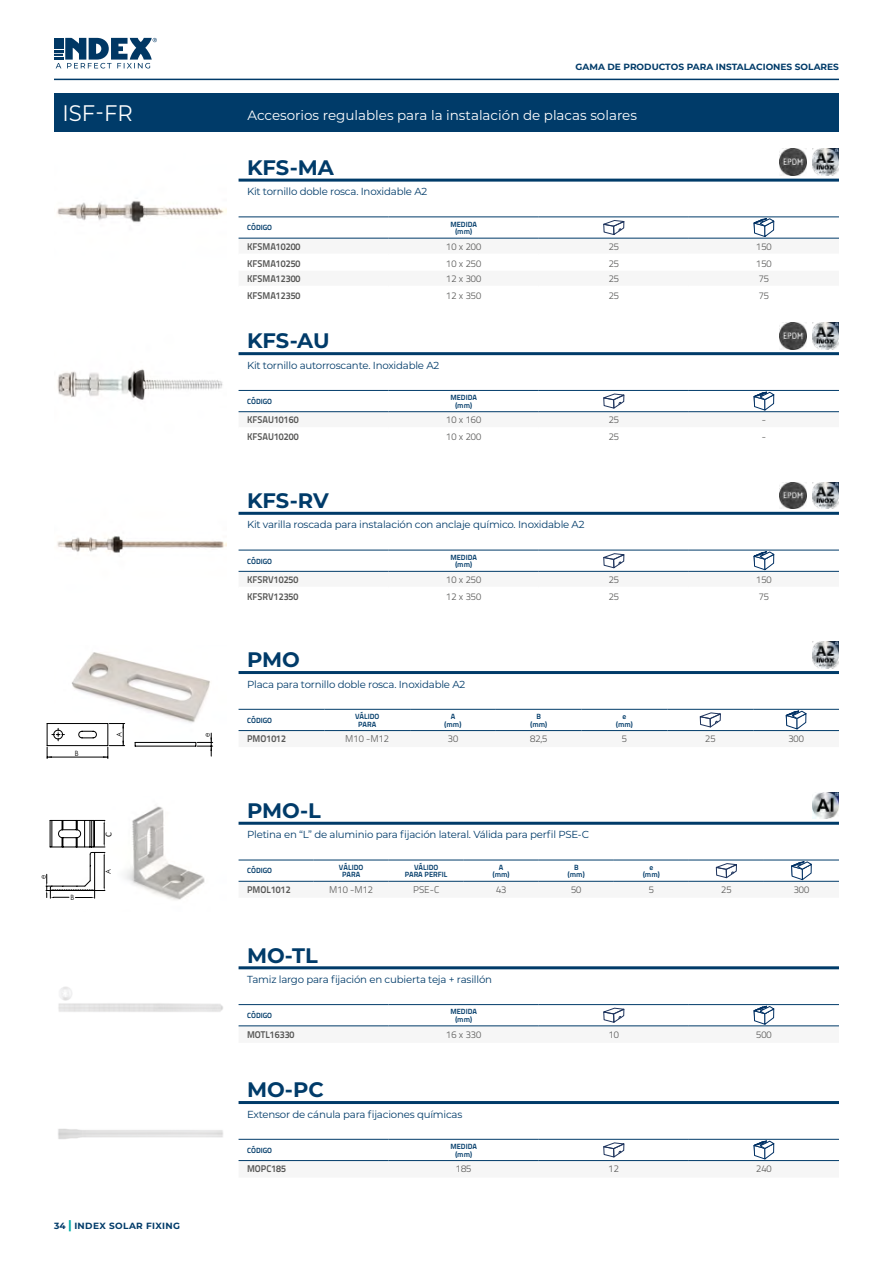
<style>
.page{position:relative;width:893px;height:1263px;background:#fff}
.page>*{position:absolute;margin:0;border:0;box-sizing:border-box;transform-origin:0 0}
.t1{font:22.5px "Montserrat";color:#fff;scale:.94 1}
.t2{font:700 21px "Montserrat";color:#003b69}
.t3{font:13.5px "Montserrat";color:#fff}
.t4{font:10.2px "Montserrat";letter-spacing:-.02em;color:#003b69}
.t5{font:9.75px "Titillium Text 22 L 250 wt";color:#575756}
.t6{font:9.75px "Titillium Text 22 L 800 wt";color:#575756;scale:.95 1}
.t7{font:700 9px "Montserrat";color:#003b69}
.t8{font:700 9px "Montserrat";letter-spacing:.04em;color:#003b69}
.t9{font:9px "Calibri";color:#000}
.t10{font:7.5px/7.5px "Titillium Text 22 L 800 wt";color:#003b69;text-align:center}
.t11{font:7.35px "Century Gothic";color:#000;scale:.91 1}
.s1{font-size:12px;color:#00aca9}
</style>
<div class="page">
<svg style="left:54px;top:38px;width:103px;height:30px"></svg>
<div style="left:54px;top:94px;width:785px;height:38px;background:#003b69"></div>
<hr style="left:54px;top:79px;width:785px;height:1px;background:#003b69">
<img style="left:57px;top:198px;width:170px;height:25px">
<hr style="left:239px;top:216px;width:150px;height:1px;background:#003b69">
<hr style="left:389px;top:216px;width:150px;height:1px;background:#003b69">
<hr style="left:539px;top:216px;width:150px;height:1px;background:#003b69">
<hr style="left:689px;top:216px;width:150px;height:1px;background:#003b69">
<svg style="left:239px;top:217px;width:600px;height:22px"></svg>
<hr style="left:239px;top:179px;width:600px;height:3px;background:#003b69">
<img style="left:812px;top:149px;width:27px;height:27px">
<img style="left:780px;top:149px;width:26px;height:27px">
<img style="left:57px;top:369px;width:166px;height:31px">
<hr style="left:239px;top:390px;width:150px;height:1px;background:#003b69">
<hr style="left:389px;top:390px;width:150px;height:1px;background:#003b69">
<hr style="left:539px;top:390px;width:150px;height:1px;background:#003b69">
<hr style="left:689px;top:390px;width:150px;height:1px;background:#003b69">
<svg style="left:239px;top:392px;width:600px;height:21px"></svg>
<hr style="left:239px;top:352px;width:600px;height:3px;background:#003b69">
<img style="left:812px;top:322px;width:27px;height:27px">
<img style="left:780px;top:322px;width:26px;height:27px">
<img style="left:57px;top:536px;width:170px;height:17px">
<svg style="left:239px;top:550px;width:600px;height:22px"></svg>
<hr style="left:239px;top:512px;width:600px;height:3px;background:#003b69">
<img style="left:812px;top:482px;width:27px;height:27px">
<img style="left:780px;top:482px;width:26px;height:27px">
<img style="left:812px;top:642px;width:27px;height:26px">
<img style="left:71px;top:652px;width:143px;height:93px">
<svg style="left:239px;top:709px;width:600px;height:23px"></svg>
<hr style="left:239px;top:671px;width:600px;height:3px;background:#003b69">
<svg style="left:46px;top:723px;width:79px;height:35px"></svg>
<hr style="left:135px;top:746px;width:61px;height:1px;background:#000">
<hr style="left:135px;top:742px;width:61px;height:1px;background:#000">
<svg style="left:195px;top:733px;width:18px;height:23px"></svg>
<img style="left:58px;top:986px;width:165px;height:26px">
<hr style="left:239px;top:1004px;width:150px;height:1px;background:#003b69">
<hr style="left:389px;top:1004px;width:150px;height:1px;background:#003b69">
<hr style="left:539px;top:1004px;width:150px;height:1px;background:#003b69">
<hr style="left:689px;top:1004px;width:150px;height:1px;background:#003b69">
<svg style="left:239px;top:1005px;width:600px;height:22px"></svg>
<hr style="left:239px;top:966px;width:600px;height:3px;background:#003b69">
<img style="left:58px;top:1129px;width:165px;height:10px">
<svg style="left:239px;top:1139px;width:600px;height:23px"></svg>
<hr style="left:239px;top:1101px;width:600px;height:3px;background:#003b69">
<img style="left:71px;top:806px;width:134px;height:94px">
<hr style="left:239px;top:860px;width:75px;height:1px;background:#003b69">
<hr style="left:314px;top:860px;width:75px;height:1px;background:#003b69">
<hr style="left:389px;top:860px;width:75px;height:1px;background:#003b69">
<hr style="left:464px;top:860px;width:75px;height:1px;background:#003b69">
<hr style="left:539px;top:860px;width:75px;height:1px;background:#003b69">
<hr style="left:614px;top:860px;width:75px;height:1px;background:#003b69">
<hr style="left:689px;top:860px;width:75px;height:1px;background:#003b69">
<hr style="left:764px;top:860px;width:75px;height:1px;background:#003b69">
<svg style="left:239px;top:861px;width:600px;height:21px"></svg>
<hr style="left:239px;top:822px;width:600px;height:3px;background:#003b69">
<img style="left:812px;top:792px;width:27px;height:27px">
<svg style="left:46px;top:820px;width:59px;height:78px"></svg>
<p class="t7" style="left:576px;top:60px;width:265px">GAMA DE PRODUCTOS PARA INSTALACIONES SOLARES</p>
<h1 class="t1" style="left:63px;top:97px;width:76px">ISF-FR</h1>
<h3 class="t3" style="left:247px;top:105px;width:391px">Accesorios regulables para la instalación de placas solares</h3>
<h2 class="t2" style="left:247px;top:152px;width:88px">KFS-MA</h2>
<p class="t4" style="left:247px;top:184px;width:182px">Kit tornillo doble rosca. Inoxidable A2</p>
<p class="t10" style="left:247px;top:223px;width:27px">CÓDIGO</p>
<p class="t10" style="left:450px;top:220px;width:28px">MEDIDA (mm)</p>
<p class="t6" style="left:247px;top:239px;width:58px">KFSMA10200</p>
<p class="t5" style="left:446px;top:239px;width:36px">10 x 200</p>
<p class="t5" style="left:609px;top:239px;width:12px">25</p>
<p class="t5" style="left:756px;top:239px;width:17px">150</p>
<p class="t6" style="left:247px;top:256px;width:58px">KFSMA10250</p>
<p class="t5" style="left:446px;top:256px;width:36px">10 x 250</p>
<p class="t5" style="left:609px;top:256px;width:12px">25</p>
<p class="t5" style="left:756px;top:256px;width:17px">150</p>
<p class="t6" style="left:247px;top:271px;width:58px">KFSMA12300</p>
<p class="t5" style="left:446px;top:271px;width:36px">12 x 300</p>
<p class="t5" style="left:609px;top:271px;width:12px">25</p>
<p class="t5" style="left:759px;top:271px;width:12px">75</p>
<p class="t6" style="left:247px;top:288px;width:58px">KFSMA12350</p>
<p class="t5" style="left:446px;top:288px;width:36px">12 x 350</p>
<p class="t5" style="left:609px;top:288px;width:12px">25</p>
<p class="t5" style="left:759px;top:288px;width:12px">75</p>
<h2 class="t2" style="left:247px;top:326px;width:84px">KFS-AU</h2>
<p class="t4" style="left:247px;top:358px;width:194px">Kit tornillo autorroscante. Inoxidable A2</p>
<p class="t10" style="left:247px;top:397px;width:27px">CÓDIGO</p>
<p class="t10" style="left:450px;top:393px;width:28px">MEDIDA (mm)</p>
<p class="t6" style="left:247px;top:412px;width:56px">KFSAU10160</p>
<p class="t5" style="left:446px;top:413px;width:36px">10 x 160</p>
<p class="t5" style="left:609px;top:413px;width:12px">25</p>
<p class="t5" style="left:762px;top:413px;width:6px">-</p>
<p class="t6" style="left:247px;top:429px;width:56px">KFSAU10200</p>
<p class="t5" style="left:446px;top:429px;width:36px">10 x 200</p>
<p class="t5" style="left:609px;top:429px;width:12px">25</p>
<p class="t5" style="left:762px;top:429px;width:6px">-</p>
<h2 class="t2" style="left:247px;top:485px;width:83px">KFS-RV</h2>
<p class="t4" style="left:247px;top:518px;width:339px">Kit varilla roscada para instalación con anclaje químico. Inoxidable A2</p>
<p class="t10" style="left:247px;top:557px;width:27px">CÓDIGO</p>
<p class="t10" style="left:450px;top:553px;width:28px">MEDIDA (mm)</p>
<p class="t6" style="left:247px;top:572px;width:56px">KFSRV10250</p>
<p class="t5" style="left:446px;top:572px;width:36px">10 x 250</p>
<p class="t5" style="left:609px;top:572px;width:12px">25</p>
<p class="t5" style="left:756px;top:572px;width:17px">150</p>
<p class="t6" style="left:247px;top:589px;width:56px">KFSRV12350</p>
<p class="t5" style="left:446px;top:589px;width:36px">12 x 350</p>
<p class="t5" style="left:609px;top:589px;width:12px">25</p>
<p class="t5" style="left:759px;top:589px;width:12px">75</p>
<p class="t11" style="left:75px;top:748px;width:6px">B</p>
<p class="t11" style="left:38px;top:878px;width:6px;rotate:-90deg">e</p>
<p class="t11" style="left:70px;top:892px;width:6px">B</p>
<p class="t11" style="left:114px;top:737px;width:7px;rotate:-90deg">A</p>
<p class="t11" style="left:202px;top:737px;width:6px;rotate:-90deg">e</p>
<h2 class="t2" style="left:247px;top:645px;width:54px">PMO</h2>
<p class="t4" style="left:247px;top:677px;width:220px">Placa para tornillo doble rosca. Inoxidable A2</p>
<p class="t10" style="left:247px;top:716px;width:27px">CÓDIGO</p>
<p class="t10" style="left:355px;top:712px;width:26px">VÁLIDO<br>PARA</p>
<p class="t10" style="left:445px;top:712px;width:18px">A (mm)</p>
<p class="t10" style="left:530px;top:712px;width:18px">B (mm)</p>
<p class="t10" style="left:616px;top:712px;width:18px">e (mm)</p>
<p class="t6" style="left:247px;top:731px;width:43px">PMO1012</p>
<p class="t5" style="left:345px;top:731px;width:45px">M10 -M12</p>
<p class="t5" style="left:448px;top:731px;width:12px">30</p>
<p class="t5" style="left:530px;top:731px;width:19px">82,5</p>
<p class="t5" style="left:622px;top:731px;width:7px">5</p>
<p class="t5" style="left:705px;top:731px;width:12px">25</p>
<p class="t5" style="left:788px;top:731px;width:17px">300</p>
<h2 class="t2" style="left:247px;top:795px;width:75px">PMO-L</h2>
<p class="t9" style="left:102px;top:837px;width:6px;rotate:-90deg">C</p>
<p class="t4" style="left:247px;top:827px;width:343px">Pletina en “L” de aluminio para fijación lateral. Válida para perfil PSE-C</p>
<p class="t11" style="left:103px;top:874px;width:7px;rotate:-90deg">A</p>
<p class="t10" style="left:247px;top:867px;width:27px">CÓDIGO</p>
<p class="t10" style="left:339px;top:863px;width:26px">VÁLIDO<br>PARA</p>
<p class="t10" style="left:405px;top:863px;width:45px">VÁLIDO<br>PARA PERFIL</p>
<p class="t10" style="left:493px;top:863px;width:18px">A (mm)</p>
<p class="t10" style="left:568px;top:863px;width:18px">B (mm)</p>
<p class="t10" style="left:643px;top:863px;width:18px">e (mm)</p>
<p class="t6" style="left:247px;top:882px;width:47px">PMOL1012</p>
<p class="t5" style="left:329px;top:882px;width:45px">M10 -M12</p>
<p class="t5" style="left:413px;top:882px;width:28px">PSE-C</p>
<p class="t5" style="left:496px;top:882px;width:12px">43</p>
<p class="t5" style="left:571px;top:882px;width:12px">50</p>
<p class="t5" style="left:649px;top:882px;width:7px">5</p>
<p class="t5" style="left:721px;top:882px;width:12px">25</p>
<p class="t5" style="left:794px;top:882px;width:17px">300</p>
<p class="t8" style="left:54px;top:1219px;width:128px">34 <span class="s1">|</span> INDEX SOLAR FIXING</p>
<h2 class="t2" style="left:247px;top:940px;width:72px">MO-TL</h2>
<p class="t4" style="left:247px;top:972px;width:247px">Tamiz largo para fijación en cubierta teja + rasillón</p>
<p class="t10" style="left:247px;top:1011px;width:27px">CÓDIGO</p>
<p class="t10" style="left:450px;top:1007px;width:28px">MEDIDA (mm)</p>
<p class="t6" style="left:247px;top:1027px;width:51px">MOTL16330</p>
<p class="t5" style="left:446px;top:1027px;width:36px">16 x 330</p>
<p class="t5" style="left:609px;top:1027px;width:12px">10</p>
<p class="t5" style="left:756px;top:1027px;width:17px">500</p>
<h2 class="t2" style="left:247px;top:1075px;width:78px">MO-PC</h2>
<p class="t4" style="left:247px;top:1107px;width:217px">Extensor de cánula para fijaciones químicas</p>
<p class="t10" style="left:247px;top:1146px;width:27px">CÓDIGO</p>
<p class="t10" style="left:450px;top:1142px;width:28px">MEDIDA (mm)</p>
<p class="t6" style="left:247px;top:1161px;width:43px">MOPC185</p>
<p class="t5" style="left:456px;top:1162px;width:17px">185</p>
<p class="t5" style="left:609px;top:1162px;width:12px">12</p>
<p class="t5" style="left:756px;top:1162px;width:17px">240</p>
</div>
